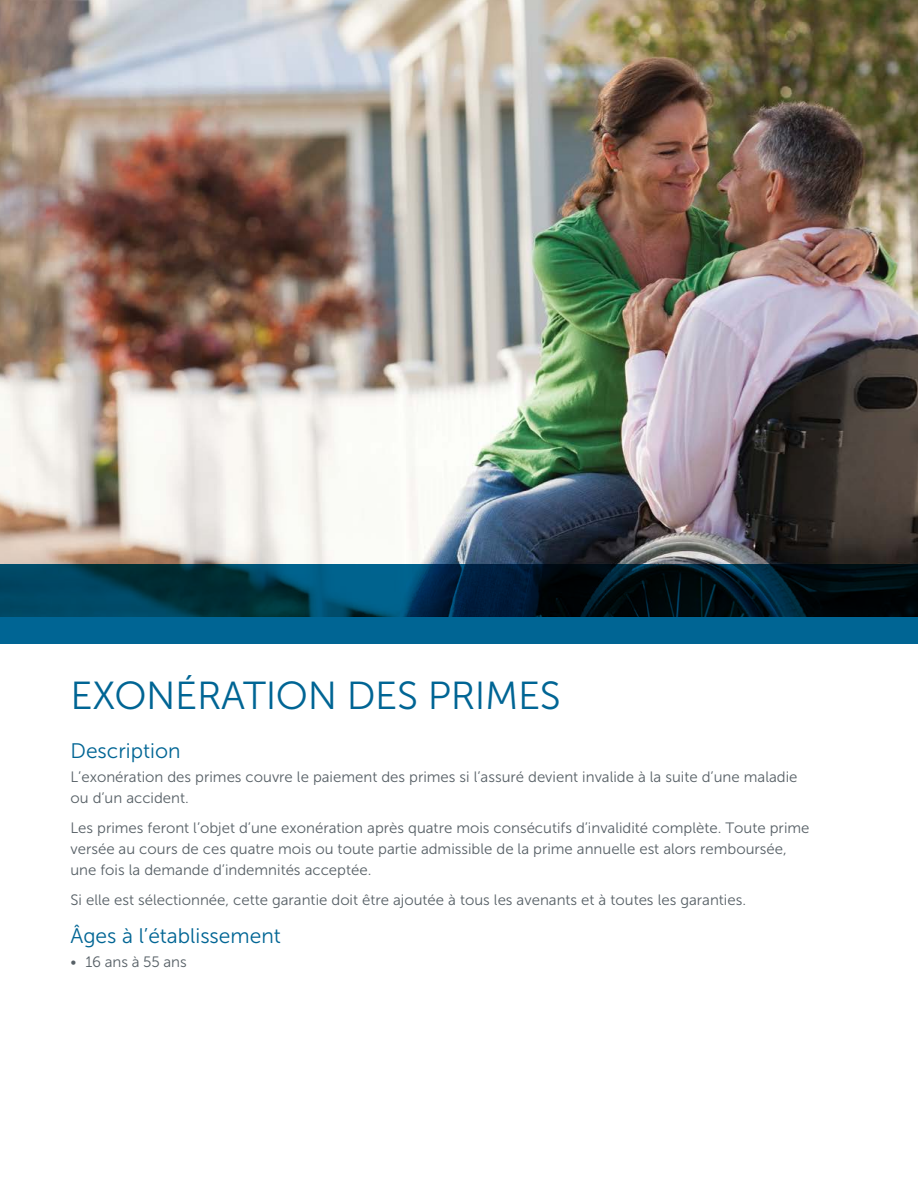
<style>
.page{position:relative;width:918px;height:1188px;background:#fff}
.page>*{position:absolute;margin:0;border:0;box-sizing:border-box;transform-origin:0 0}
.Header_1{font:39px "Museo Sans 300";letter-spacing:-.01em;color:#006594}
.Header_2{font:21px "Museo Sans 300";color:#006594}
.Copy_text{font:15px/21px "Museo Sans 300";color:#576066}
.Bullet_text{font:15px "Museo Sans 300";letter-spacing:-.01em;color:#576066}
</style>
<div class="page">
<img style="left:0;top:0;width:918px;height:565px">
<svg style="left:0;top:565px;width:918px;height:79px;background:#003e5a"></svg>
<h1 class="Header_1" style="left:70px;top:674px;width:492px">EXONÉRATION DES PRIMES</h1>
<h2 class="Header_2" style="left:70px;top:740px;width:112px">Description</h2>
<p class="Copy_text" style="left:70px;top:767px;width:728px">L’exonération des primes couvre le paiement des primes si l’assuré devient invalide à la suite d’une maladie ou d’un accident.</p>
<p class="Copy_text" style="left:70px;top:818px;width:741px">Les primes feront l’objet d’une exonération après quatre mois consécutifs d’invalidité complète. Toute prime versée au cours de ces quatre mois ou toute partie admissible de la prime annuelle est alors remboursée, une fois la demande d’indemnités acceptée.</p>
<p class="Copy_text" style="left:70px;top:890px;width:677px">Si elle est sélectionnée, cette garantie doit être ajoutée à tous les avenants et à toutes les garanties.</p>
<h2 class="Header_2" style="left:70px;top:925px;width:212px">Âges à l’établissement</h2>
<p class="Bullet_text" style="left:70px;top:954px;width:118px">• 16 ans à 55 ans</p>
</div>
